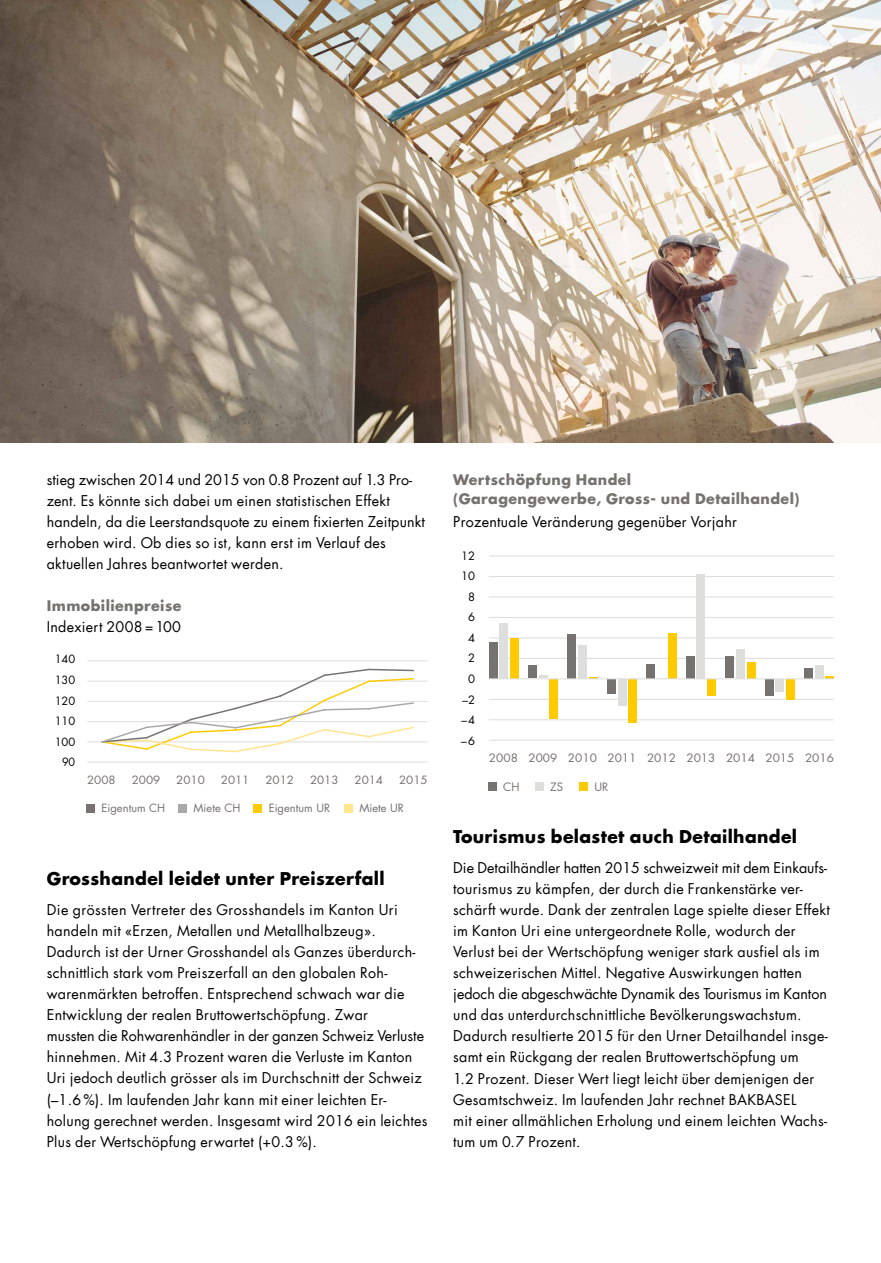
<style>
.page{position:relative;width:881px;height:1263px;background:#fff}
.page>*{position:absolute;margin:0;border:0;box-sizing:border-box;transform-origin:0 0}
.t1{font:700 17.25px "UKB Futura";letter-spacing:.02em;color:#000}
.t2{font:14.25px/21px "UKB Futura";letter-spacing:.02em;color:#000}
.t3{font:700 14.25px/19.5px "UKB Futura";letter-spacing:.03em;color:#75726f}
.t4{font:11.25px "UKB Futura";color:#75726f;scale:1.04 1}
.t5{font:11.25px "UKB Futura";color:#000}
.t6{font:11.25px "UKB Futura";color:#75726f}
.t7{font:11.1px "UKB Futura";color:#75726f}
.t8{font:11.1px "UKB Futura";color:#75726f;scale:1.04 1}
.t9{font:11.1px "UKB Futura";color:#000}
</style>
<div class="page">
<img style="left:0;top:0;width:880px;height:443px">
<hr style="left:87px;top:761px;width:340px;height:2px;background:#dededd">
<hr style="left:87px;top:721px;width:340px;height:1px;background:#dededd">
<hr style="left:87px;top:681px;width:340px;height:1px;background:#dededd">
<hr style="left:87px;top:660px;width:340px;height:1px;background:#dededd">
<hr style="left:87px;top:701px;width:340px;height:1px;background:#dededd">
<hr style="left:87px;top:741px;width:340px;height:1px;background:#dededd">
<div style="left:86px;top:804px;width:9px;height:8px;background:#75726f"></div>
<div style="left:178px;top:804px;width:9px;height:8px;background:#a9a8a6"></div>
<div style="left:253px;top:804px;width:9px;height:8px;background:#ffcb00"></div>
<div style="left:344px;top:804px;width:8px;height:8px;background:#ffe58e"></div>
<svg style="left:100px;top:668px;width:315px;height:85px"></svg>
<hr style="left:488px;top:596px;width:345px;height:1px;background:#dededd">
<hr style="left:488px;top:740px;width:345px;height:1px;background:#dededd">
<hr style="left:488px;top:699px;width:345px;height:1px;background:#dededd">
<hr style="left:488px;top:658px;width:345px;height:1px;background:#dededd">
<hr style="left:488px;top:617px;width:345px;height:1px;background:#dededd">
<hr style="left:488px;top:637px;width:345px;height:1px;background:#dededd">
<hr style="left:488px;top:576px;width:345px;height:1px;background:#dededd">
<hr style="left:488px;top:555px;width:345px;height:2px;background:#dededd">
<hr style="left:488px;top:719px;width:345px;height:1px;background:#dededd">
<div style="left:510px;top:638px;width:8px;height:40px;background:#ffcb00"></div>
<div style="left:499px;top:623px;width:8px;height:55px;background:#dededd"></div>
<div style="left:488px;top:642px;width:9px;height:36px;background:#75726f"></div>
<svg style="left:539px;top:675px;width:8px;height:3px"></svg>
<div style="left:528px;top:665px;width:8px;height:13px;background:#75726f"></div>
<div style="left:549px;top:679px;width:8px;height:40px;background:#ffcb00"></div>
<div style="left:578px;top:645px;width:8px;height:33px;background:#dededd"></div>
<div style="left:567px;top:634px;width:9px;height:44px;background:#75726f"></div>
<div style="left:617px;top:679px;width:9px;height:27px;background:#dededd"></div>
<div style="left:607px;top:679px;width:8px;height:15px;background:#75726f"></div>
<div style="left:628px;top:679px;width:8px;height:44px;background:#ffcb00"></div>
<div style="left:646px;top:664px;width:8px;height:14px;background:#75726f"></div>
<div style="left:667px;top:633px;width:9px;height:45px;background:#ffcb00"></div>
<div style="left:696px;top:574px;width:9px;height:104px;background:#dededd"></div>
<div style="left:685px;top:656px;width:9px;height:22px;background:#75726f"></div>
<div style="left:707px;top:679px;width:8px;height:17px;background:#ffcb00"></div>
<div style="left:735px;top:649px;width:9px;height:29px;background:#dededd"></div>
<div style="left:725px;top:656px;width:8px;height:22px;background:#75726f"></div>
<div style="left:746px;top:662px;width:9px;height:16px;background:#ffcb00"></div>
<div style="left:775px;top:679px;width:8px;height:13px;background:#dededd"></div>
<div style="left:764px;top:679px;width:9px;height:17px;background:#75726f"></div>
<div style="left:785px;top:679px;width:9px;height:21px;background:#ffcb00"></div>
<div style="left:814px;top:665px;width:9px;height:13px;background:#dededd"></div>
<div style="left:804px;top:668px;width:8px;height:10px;background:#75726f"></div>
<svg style="left:825px;top:676px;width:8px;height:2px"></svg>
<div style="left:487px;top:782px;width:9px;height:9px;background:#75726f"></div>
<div style="left:534px;top:782px;width:9px;height:9px;background:#dededd"></div>
<div style="left:579px;top:782px;width:8px;height:9px;background:#ffcb00"></div>
<hr style="left:488px;top:678px;width:345px;height:1px;background:#dededd">
<p class="t2" style="left:47px;top:469px;width:379px">stieg zwischen 2014 und 2015 von 0.8 Prozent auf 1.3 Pro&shy;zent. Es könnte sich dabei um einen statistischen Effekt handeln, da die Leerstandsquote zu einem fixierten Zeitpunkt erhoben wird. Ob dies so ist, kann erst im Verlauf des aktuellen Jahres beantwortet werden.</p>
<p class="t3" style="left:47px;top:595px;width:136px">Immobilienpreise</p>
<p class="t2" style="left:47px;top:616px;width:136px">Indexiert 2008 =100</p>
<p class="t3" style="left:453px;top:469px;width:347px">Wertschöpfung Handel<br>(Garagengewerbe, Gross- und Detailhandel)</p>
<p class="t2" style="left:453px;top:511px;width:285px">Prozentuale Veränderung gegenüber Vorjahr</p>
<p class="t5" style="left:461px;top:548px;width:15px">12</p>
<p class="t5" style="left:461px;top:568px;width:15px">10</p>
<p class="t5" style="left:468px;top:589px;width:8px">8</p>
<p class="t5" style="left:468px;top:609px;width:8px">6</p>
<p class="t5" style="left:468px;top:630px;width:8px">4</p>
<p class="t9" style="left:55px;top:652px;width:22px">140</p>
<p class="t5" style="left:468px;top:650px;width:8px">2</p>
<p class="t9" style="left:55px;top:672px;width:22px">130</p>
<p class="t5" style="left:468px;top:671px;width:8px">0</p>
<p class="t9" style="left:55px;top:693px;width:22px">120</p>
<p class="t5" style="left:462px;top:692px;width:14px">–2</p>
<p class="t9" style="left:55px;top:713px;width:22px">110</p>
<p class="t5" style="left:461px;top:712px;width:15px">–4</p>
<p class="t9" style="left:55px;top:734px;width:22px">100</p>
<p class="t5" style="left:461px;top:733px;width:15px">–6</p>
<p class="t9" style="left:62px;top:755px;width:15px">90</p>
<p class="t8" style="left:87px;top:772px;width:29px">2008</p>
<p class="t8" style="left:132px;top:772px;width:29px">2009</p>
<p class="t8" style="left:176px;top:772px;width:29px">2010</p>
<p class="t8" style="left:221px;top:772px;width:29px">2011</p>
<p class="t8" style="left:265px;top:772px;width:29px">2012</p>
<p class="t8" style="left:310px;top:772px;width:29px">2013</p>
<p class="t8" style="left:354px;top:772px;width:29px">2014</p>
<p class="t8" style="left:399px;top:772px;width:29px">2015</p>
<p class="t7" style="left:101px;top:800px;width:65px">Eigentum CH</p>
<p class="t7" style="left:193px;top:800px;width:48px">Miete CH</p>
<p class="t7" style="left:268px;top:800px;width:63px">Eigentum UR</p>
<p class="t7" style="left:359px;top:800px;width:46px">Miete UR</p>
<p class="t4" style="left:489px;top:750px;width:333px">2008 2009 2010 2011 2012 2013 2014 2015 2016</p>
<p class="t6" style="left:503px;top:779px;width:18px">CH</p>
<p class="t6" style="left:550px;top:779px;width:14px">ZS</p>
<p class="t6" style="left:594px;top:779px;width:15px">UR</p>
<p class="t1" style="left:47px;top:867px;width:339px">Grosshandel leidet unter Preiszerfall</p>
<p class="t2" style="left:47px;top:899px;width:382px">Die grössten Vertreter des Grosshandels im Kanton Uri handeln mit «Erzen, Metallen und Metallhalbzeug».<br>Dadurch ist der Urner Grosshandel als Ganzes überdurch&shy;schnittlich stark vom Preiszerfall an den globalen Roh&shy;warenmärkten betroffen. Entsprechend schwach war die Entwicklung der realen Bruttowertschöpfung. Zwar<br>mussten die Rohwarenhändler in der ganzen Schweiz Verluste hinnehmen. Mit 4.3 Prozent waren die Verluste im Kanton Uri jedoch deutlich grösser als im Durchschnitt der Schweiz (–1.6 %). Im laufenden Jahr kann mit einer leichten Er&shy;holung gerechnet werden. Insgesamt wird 2016 ein leichtes Plus der Wertschöpfung erwartet (+0.3 %).</p>
<p class="t1" style="left:453px;top:825px;width:345px">Tourismus belastet auch Detailhandel</p>
<p class="t2" style="left:453px;top:857px;width:378px">Die Detailhändler hatten 2015 schweizweit mit dem Einkaufs&shy;tourismus zu kämpfen, der durch die Frankenstärke ver&shy;schärft wurde. Dank der zentralen Lage spielte dieser Effekt im Kanton Uri eine untergeordnete Rolle, wodurch der Verlust bei der Wertschöpfung weniger stark ausfiel als im schweizerischen Mittel. Negative Auswirkungen hatten jedoch die abgeschwächte Dynamik des Tourismus im Kanton und das unterdurchschnittliche Bevölkerungswachstum.<br>Dadurch resultierte 2015 für den Urner Detailhandel insge&shy;samt ein Rückgang der realen Bruttowertschöpfung um<br>1.2 Prozent. Dieser Wert liegt leicht über demjenigen der Gesamtschweiz. Im laufenden Jahr rechnet BAKBASEL<br>mit einer allmählichen Erholung und einem leichten Wachs&shy;tum um 0.7 Prozent.</p>
</div>
